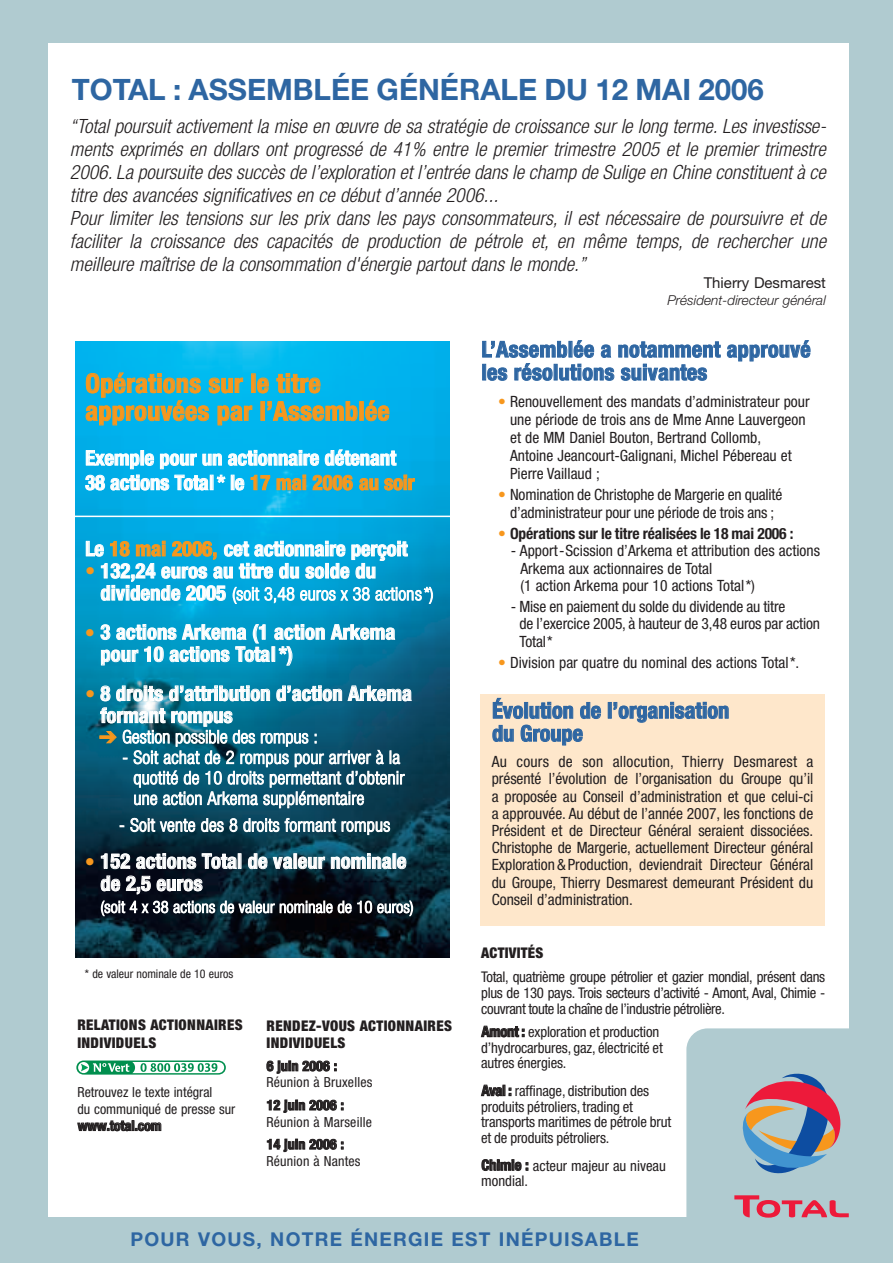
<style>
.page{position:relative;width:893px;height:1263px;background:#b0cbd0}
.page>*{position:absolute;margin:0;border:0;box-sizing:border-box;transform-origin:0 0}
.t1{font:29.55px "Helvetica Neue Bold+IKPBWC";color:#2e66a2}
.t2{font:26.25px/27.9px "Helvetica Neue Bold Cond+VYCMQJ";letter-spacing:.015em;color:#f7971d}
.t3{font:22.05px/23px "Helvetica Neue Bold Cond+VYCMQJ";letter-spacing:.015em;color:#2e66a2}
.t4{font:20.4px/22px "Helvetica Neue Bold Cond+VYCMQJ";letter-spacing:.005em;color:#fff}
.t5{font:italic 19.65px/23px "Helvetica Neue Light Cond+MJABMD";color:#231f20}
.t6{font:19.05px "Helvetica Neue Bold+IKPBWC";letter-spacing:.065em;color:#2e66a2}
.t7{font:18px/20.4px "Helvetica Neue Light Cond+MJABMD";letter-spacing:.015em;color:#fff}
.t8{font:16.35px "Helvetica Neue Light Cond+MJABMD";letter-spacing:.01em;color:#fff}
.t9{font:15.6px/17.2px "Helvetica Neue Condensed+FYSTKI";color:#231f20}
.t10{font:15.6px "Helvetica Neue Bold Cond+VYCMQJ";letter-spacing:-.01em;color:#231f20}
.t11{font:15px "Helvetica Neue Roman+VLTNEF";color:#231f20}
.t12{font:14.7px/15.8px "Helvetica Neue Condensed+FYSTKI";letter-spacing:-.01em;color:#231f20}
.t13{font:14.7px/17.7px "Helvetica Neue Black Cond+TQGWBG";letter-spacing:.025em;color:#231f20}
.t14{font:13.95px/16.6px "Helvetica Neue Condensed+FYSTKI";letter-spacing:.015em;color:#231f20}
.t15{font:13.95px "Helvetica Neue Bold Cond+VYCMQJ";letter-spacing:.01em;color:#231f20}
.t16{font:13.65px "Helvetica Neue Light Italic+YADCOW";color:#231f20}
.t17{font:12px "Helvetica Neue Condensed+FYSTKI";color:#231f20}
.s1{color:#f7971d}
.s2{font-family:"Helvetica Neue Condensed+FYSTKI";color:#f7971d}
.s3{font-family:"Helvetica Neue Bold Cond+VYCMQJ";font-size:20.4px}
.s4{font-family:"Helvetica Neue Bold Cond+VYCMQJ"}
</style>
<div class="page">
<div style="left:48px;top:43px;width:801px;height:1173px;background:#fff"></div>
<svg style="left:75px;top:1059px;width:152px;height:17px"></svg>
<svg style="left:76px;top:1060px;width:150px;height:14px"></svg>
<div style="left:686px;top:1028px;width:206px;height:233px;background:#b0cbd0;border-radius:21px"></div>
<svg style="left:742px;top:1073px;width:99px;height:101px"></svg>
<svg style="left:734px;top:1195px;width:115px;height:22px"></svg>
<img style="left:75px;top:342px;width:374px;height:615px">
<hr style="left:70px;top:516px;width:383px;height:1px;background:#fff">
<div style="left:481px;top:694px;width:344px;height:232px;background:#fee7cb"></div>
<h1 class="t1" style="left:72px;top:71px;width:694px">TOTAL : ASSEMBLÉE GÉNÉRALE DU 12 MAI 2006</h1>
<p class="t5" style="left:70px;top:117px;width:761px">“Total poursuit activement la mise en œuvre de sa stratégie de croissance sur le long terme. Les investisse&shy;ments exprimés en dollars ont progressé de 41% entre le premier trimestre 2005 et le premier trimestre 2006. La poursuite des succès de l’exploration etl’entrée dans le champ de Sulige en Chine constituentà ce titre des avancées significatives en ce début d’année 2006...<br>Pour limiter les tensions sur les prix dans les pays consommateurs, il est nécessaire de poursuivre et de faciliter la croissance des capacités de production de pétrole et, en même temps, de rechercher une meilleure maîtrise de la consommation d'énergie partout dans le monde.”</p>
<p class="t11" style="left:704px;top:277px;width:124px">Thierry Desmarest</p>
<p class="t16" style="left:667px;top:292px;width:160px">Président-directeur général</p>
<h2 class="t2" style="left:85px;top:371px;width:306px">Opérations sur le titre approuvées par l’Assemblée</h2>
<h3 class="t4" style="left:85px;top:447px;width:331px;line-height:24.6px">Exemple pour un actionnaire détenant<br>38 actions Total* le <span class="s1">17 mai 2006 au soir</span></h3>
<h3 class="t4" style="left:85px;top:539px;width:324px">Le <span class="s1">18 mai 2006,</span> cet actionnaire perçoit</h3>
<h3 class="t4" style="left:85px;top:561px;width:292px"><span class="s2">•</span> 132,24 euros au titre du solde du</h3>
<p class="t7" style="left:100px;top:585px;width:335px"><span class="s3">dividende 2005</span> (soit 3,48 euros x 38 actions*)</p>
<h3 class="t4" style="left:100px;top:623px;width:296px;text-indent:-15px"><span class="s2">•</span> 3 actions Arkema (1 action Arkema pour 10 actions Total*)</h3>
<h3 class="t4" style="left:100px;top:684px;width:313px;text-indent:-15px"><span class="s2">•</span> 8 droits d’attribution d’action Arkema formant rompus</h3>
<p class="t7" style="left:99px;top:728px;width:220px"><span class="s1">➔</span> Gestion possible des rompus :</p>
<p class="t7" style="left:133px;top:748px;width:272px;text-indent:-11px">- Soit achat de 2 rompus pour arriver à la quotité de 10 droits permettant d’obtenir une action Arkema supplémentaire</p>
<p class="t7" style="left:119px;top:816px;width:273px">- Soit vente des 8 droits formant rompus</p>
<h3 class="t4" style="left:100px;top:852px;width:307px;text-indent:-15px"><span class="s2">•</span> 152 actions Total de valeur nominale de 2,5 euros</h3>
<p class="t8" style="left:100px;top:901px;width:315px">(soit 4 x 38 actions de valeur nominale de 10 euros)</p>
<p class="t17" style="left:85px;top:969px;width:150px">* de valeur nominale de 10 euros</p>
<p class="t13" style="left:77px;top:1017px;width:167px">RELATIONS ACTIONNAIRES<br>INDIVIDUELS</p>
<p class="t14" style="left:78px;top:1085px;width:159px">Retrouvez le texte intégral<br>du communiqué de presse sur</p>
<p class="t15" style="left:78px;top:1120px;width:85px">www.total.com</p>
<p class="t13" style="left:266px;top:1018px;width:187px">RENDEZ-VOUS ACTIONNAIRES<br>INDIVIDUELS</p>
<p class="t15" style="left:267px;top:1061px;width:72px">6 juin 2006 :</p>
<p class="t14" style="left:266px;top:1075px;width:107px">Réunion à Bruxelles</p>
<p class="t15" style="left:267px;top:1100px;width:79px">12 juin 2006 :</p>
<p class="t14" style="left:266px;top:1114px;width:107px">Réunion à Marseille</p>
<p class="t15" style="left:267px;top:1139px;width:79px">14 juin 2006 :</p>
<p class="t14" style="left:267px;top:1154px;width:96px">Réunion à Nantes</p>
<h3 class="t3" style="left:481px;top:340px;width:331px">L’Assemblée a notamment approuvé les résolutions suivantes</h3>
<p class="t9" style="left:510px;top:394px;width:301px;line-height:18px;text-indent:-12px"><span class="s1">•</span> Renouvellement des mandats d’administrateur pour une période de trois ans de Mme Anne Lauvergeon et de MM Daniel Bouton, Bertrand Collomb,<br>Antoine Jeancourt-Galignani, Michel Pébereau et Pierre Vaillaud ;</p>
<p class="t9" style="left:498px;top:488px;width:286px;text-align:center"><span class="s1">•</span> Nomination de Christophe de Margerie en qualité d’administrateur pour une période de trois ans ;</p>
<p class="t10" style="left:498px;top:528px;width:297px"><span class="s2">•</span> Opérations sur le titre réalisées le 18 mai 2006 :</p>
<p class="t9" style="left:520px;top:543px;width:301px;text-indent:-9px">- Apport-Scission d’Arkema et attribution des actions<br>Arkema aux actionnaires de Total<br>(1 action Arkema pour 10 actions Total*)</p>
<p class="t9" style="left:519px;top:599px;width:302px;text-indent:-8px">- Mise en paiement du solde du dividende au titre<br>de l’exercice 2005, à hauteur de 3,48 euros par action<br>Total*</p>
<p class="t9" style="left:498px;top:655px;width:303px"><span class="s1">•</span> Division par quatre du nominal des actions Total*.</p>
<h3 class="t3" style="left:492px;top:701px;width:239px">Évolution de l’organisation du Groupe</h3>
<p class="t9" style="left:492px;top:754px;width:323px;text-align:justify">Au cours de son allocution, Thierry Desmarest a présenté l’évolution de l’organisation du Groupe qu’il a proposée au Conseil d’administration et que celui-ci a approuvée. Au début de l’année 2007, les fonctions de Président et de Directeur Général seraient dissociées.<br>Christophe de Margerie, actuellement Directeur général Exploration &amp; Production, deviendrait Directeur Général du Groupe, Thierry Desmarest demeurant Président du Conseil d’administration.</p>
<p class="t13" style="left:481px;top:945px;width:64px">ACTIVITÉS</p>
<p class="t12" style="left:481px;top:970px;width:346px;text-align:justify">Total, quatrième groupe pétrolier et gazier mondial, présent dans plus de 130 pays. Trois secteurs d’activité - Amont, Aval, Chimie - couvrant toute la chaîne de l’industrie pétrolière.</p>
<p class="t12" style="left:481px;top:1025px;width:183px"><span class="s4">Amont :</span> exploration et production d’hydrocarbures, gaz, électricité et autres énergies.</p>
<p class="t12" style="left:481px;top:1084px;width:191px"><span class="s4">Aval :</span> raffinage, distribution des produits pétroliers, trading et transports maritimes de pétrole brut et de produits pétroliers.</p>
<p class="t12" style="left:481px;top:1159px;width:186px"><span class="s4">Chimie :</span> acteur majeur au niveau mondial.</p>
<p class="t6" style="left:130px;top:1228px;width:510px">POUR VOUS, NOTRE ÉNERGIE EST INÉPUISABLE</p>
</div>
